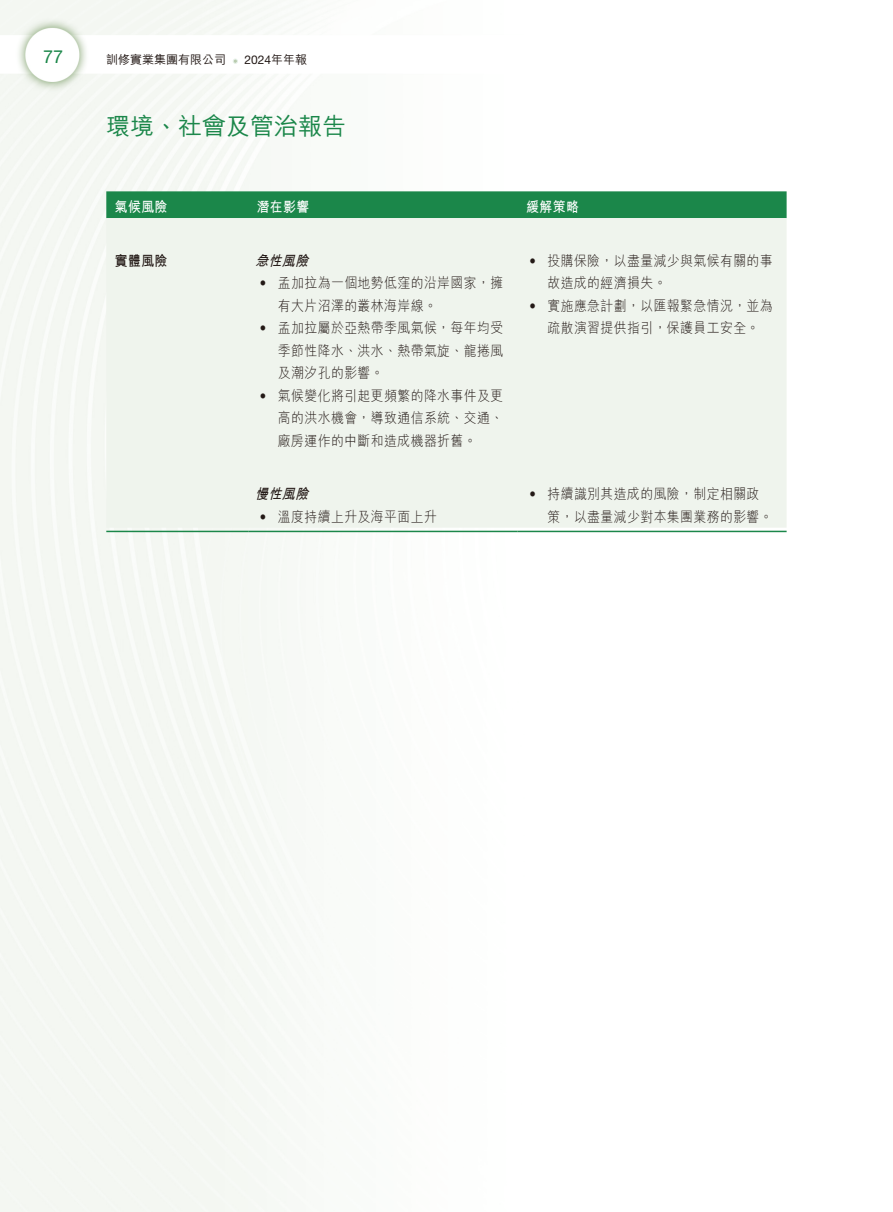
<style>
.page{position:relative;width:893px;height:1212px;background:#fff}
.page>*{position:absolute;margin:0;border:0;box-sizing:border-box;transform-origin:0 0}
.t1{font:500 24px "M Hei HK";color:#1b874a}
.t2{font:18px "Helvetica Neue LT Std";color:#1b874a}
.t3{font:300 14.25px/22.5px "M Hei HK";letter-spacing:.035em;color:#231916;scale:.9 1}
.t4{font:700 14.25px "M Hei HK";letter-spacing:.035em;color:#fff;scale:.9 1}
.t5{font:italic 700 14.25px "M Hei HK";color:#231916;scale:.9 1}
.t6{font:300 14.25px "Helvetica Neue LT Std";color:#231916;scale:.9 1}
.t7{font:700 14.25px "M Hei HK";color:#231916;scale:.9 1}
.t8{font:500 12px "M Hei HK";color:#231916}
.t9{font:12px "Helvetica Neue LT Std";color:#231916}
.s1{font-family:"M Hei HK";font-weight:500}
</style>
<div class="page">
<svg style="left:233px;top:59px;width:5px;height:5px"></svg>
<div style="left:106px;top:191px;width:681px;height:27px;background:#1b874a"></div>
<div style="left:106px;top:218px;width:681px;height:310px;background:#eff4ed"></div>
<hr style="left:106px;top:531px;width:142px;height:1px;background:#1b874a">
<hr style="left:248px;top:531px;width:270px;height:1px;background:#1b874a">
<hr style="left:518px;top:531px;width:269px;height:1px;background:#1b874a">
<p class="t2" style="left:43px;top:46px;width:22px">77</p>
<p class="t8" style="left:106px;top:50px;width:121px">訓修實業集團有限公司</p>
<p class="t9" style="left:244px;top:52px;width:64px">2024<span class="s1">年年報</span></p>
<h1 class="t1" style="left:106px;top:108px;width:241px">環境、社會及管治報告</h1>
<p class="t4" style="left:115px;top:196px;width:60px">氣候風險</p>
<p class="t7" style="left:115px;top:250px;width:60px">實體風險</p>
<p class="t4" style="left:257px;top:196px;width:60px">潛在影響</p>
<p class="t4" style="left:526px;top:196px;width:60px">緩解策略</p>
<p class="t5" style="left:255px;top:250px;width:65px">急性風險</p>
<p class="t6" style="left:529px;top:252px;width:9px">•</p>
<p class="t3" style="left:547px;top:249px;width:252px">投購保險，以盡量減少與氣候有關的事</p>
<p class="t6" style="left:260px;top:274px;width:9px">•</p>
<p class="t6" style="left:260px;top:319px;width:9px">•</p>
<p class="t3" style="left:278px;top:271px;width:252px">孟加拉為一個地勢低窪的沿岸國家，擁</p>
<p class="t3" style="left:278px;top:294px;width:252px">有大片沼澤的叢林海岸線。<br>孟加拉屬於亞熱帶季風氣候，每年均受</p>
<p class="t6" style="left:529px;top:297px;width:9px">•</p>
<p class="t3" style="left:547px;top:271px;width:252px">故造成的經濟損失。<br>實施應急計劃，以匯報緊急情況，並為</p>
<p class="t3" style="left:547px;top:316px;width:237px">疏散演習提供指引，保護員工安全。</p>
<p class="t6" style="left:260px;top:387px;width:9px">•</p>
<p class="t3" style="left:278px;top:339px;width:252px">季節性降水、洪水、熱帶氣旋、龍捲風及潮汐孔的影響。<br>氣候變化將引起更頻繁的降水事件及更</p>
<p class="t3" style="left:278px;top:406px;width:252px">高的洪水機會，導致通信系統、交通、廠房運作的中斷和造成機器折舊。</p>
<p class="t5" style="left:255px;top:483px;width:65px">慢性風險</p>
<p class="t3" style="left:278px;top:505px;width:178px">溫度持續上升及海平面上升</p>
<p class="t6" style="left:260px;top:508px;width:9px">•</p>
<p class="t6" style="left:529px;top:485px;width:9px">•</p>
<p class="t3" style="left:547px;top:482px;width:237px">持續識別其造成的風險，制定相關政</p>
<p class="t3" style="left:547px;top:505px;width:252px">策，以盡量減少對本集團業務的影響。</p>
</div>
